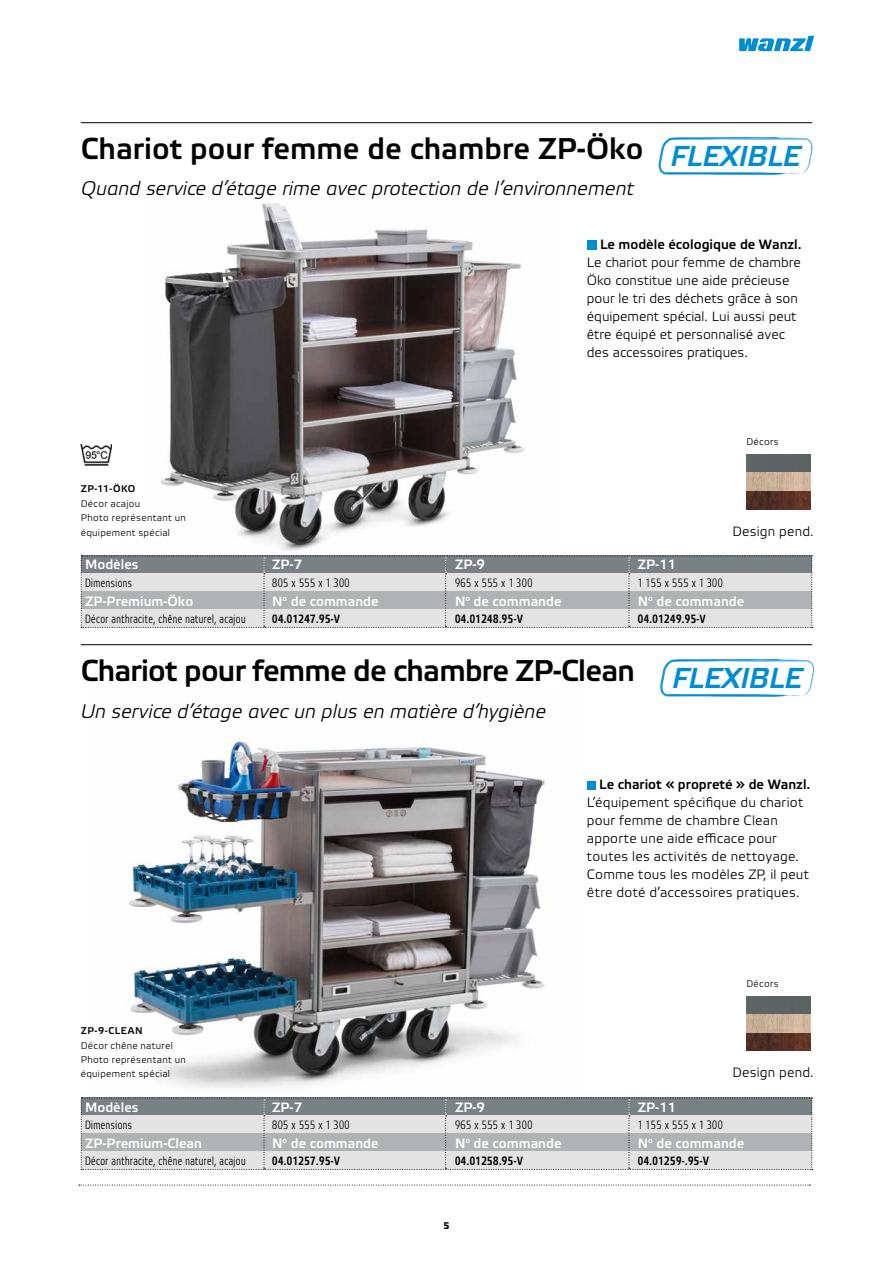
<style>
.page{position:relative;width:893px;height:1263px;background:#fff}
.page>*{position:absolute;margin:0;border:0;box-sizing:border-box;transform-origin:0 0}
.t1{font:500 30px "Wanzl Etelka";letter-spacing:-.025em;color:#000}
.t2{font:500 30px "Wanzl Etelka";color:#000}
.t3{font:italic 500 28.8px "Wanzl Etelka";letter-spacing:-.015em;color:#008dd1}
.t4{font:italic 300 19.5px "Wanzl Etelka";color:#000}
.t5{font:300 13.5px/18px "Wanzl Etelka";letter-spacing:.01em;color:#000}
.t6{font:500 13.5px "Wanzl Etelka";color:#fff}
.t7{font:500 13.5px "Wanzl Etelka";color:#000}
.t8{font:300 12px "Wanzl Etelka Narrow";letter-spacing:.04em;color:#000}
.t9{font:500 12px "Wanzl Etelka Narrow";letter-spacing:.04em;color:#000}
.t10{font:300 9.75px/14.4px "Wanzl Etelka";letter-spacing:.03em;color:#000}
.t11{font:500 9.75px "Wanzl Etelka";letter-spacing:.055em;color:#000}
.t12{font:700 9.75px "Wanzl Etelka Text";color:#000}
</style>
<div class="page">
<svg style="left:739px;top:36px;width:75px;height:15px"></svg>
<img style="left:128px;top:736px;width:417px;height:352px">
<img style="left:145px;top:203px;width:419px;height:353px">
<img style="left:746px;top:455px;width:64px;height:54px">
<img style="left:746px;top:997px;width:64px;height:54px">
<svg style="left:81px;top:1098px;width:732px;height:72px;background:#bbbebf"></svg>
<hr style="left:81px;top:122px;width:731px;height:1px;background:#000">
<hr style="left:81px;top:644px;width:731px;height:1px;background:#000">
<div style="left:587px;top:781px;width:8px;height:8px;background:#008dd1"></div>
<div style="left:587px;top:240px;width:9px;height:9px;background:#008dd1"></div>
<svg style="left:79px;top:1185px;width:731px;height:1px"></svg>
<svg style="left:81px;top:556px;width:732px;height:72px;background:#bbbebf"></svg>
<img style="left:81px;top:444px;width:31px;height:21px">
<svg style="left:660px;top:659px;width:154px;height:38px"></svg>
<svg style="left:658px;top:137px;width:155px;height:38px"></svg>
<h1 class="t2" style="left:81px;top:131px;width:564px">Chariot pour femme de chambre ZP-Öko</h1>
<h3 class="t4" style="left:81px;top:178px;width:555px">Quand service d’étage rime avec protection de l’environnement</h3>
<h2 class="t3" style="left:670px;top:139px;width:132px">FLEXIBLE</h2>
<p class="t7" style="left:600px;top:237px;width:203px">Le modèle écologique de Wanzl.</p>
<p class="t5" style="left:587px;top:254px;width:215px">Le chariot pour femme de chambre<br>Öko constitue une aide précieuse pour le tri des déchets grâce à son équipement spécial. Lui aussi peut être équipé et personnalisé avec des accessoires pratiques.</p>
<p class="t10" style="left:746px;top:435px;width:34px">Décors</p>
<p class="t11" style="left:81px;top:483px;width:56px">ZP-11-ÖKO</p>
<p class="t10" style="left:81px;top:497px;width:107px">Décor acajou<br>Photo représentant un équipement spécial</p>
<p class="t6" style="left:85px;top:557px;width:55px">Modèles</p>
<p class="t6" style="left:272px;top:557px;width:32px">ZP-7</p>
<p class="t6" style="left:455px;top:557px;width:32px">ZP-9</p>
<p class="t6" style="left:638px;top:557px;width:40px">ZP-11</p>
<p class="t8" style="left:85px;top:576px;width:48px">Dimensions</p>
<p class="t8" style="left:272px;top:576px;width:79px">805 x 555 x 1 300</p>
<p class="t8" style="left:455px;top:576px;width:79px">965 x 555 x 1 300</p>
<p class="t8" style="left:638px;top:576px;width:86px">1 155 x 555 x 1 300</p>
<p class="t6" style="left:272px;top:593px;width:108px">N<sup>o</sup> de commande</p>
<p class="t9" style="left:272px;top:612px;width:69px">04.01247.95-V</p>
<p class="t5" style="left:732px;top:522px;width:83px">Design pend.</p>
<p class="t6" style="left:85px;top:593px;width:110px">ZP-Premium-Öko</p>
<p class="t8" style="left:85px;top:612px;width:162px">Décor anthracite, chêne naturel, acajou</p>
<p class="t6" style="left:455px;top:593px;width:108px">N<sup>o</sup> de commande</p>
<p class="t9" style="left:455px;top:612px;width:69px">04.01248.95-V</p>
<p class="t6" style="left:638px;top:593px;width:108px">N<sup>o</sup> de commande</p>
<p class="t9" style="left:638px;top:612px;width:69px">04.01249.95-V</p>
<h1 class="t1" style="left:81px;top:653px;width:556px">Chariot pour femme de chambre ZP-Clean</h1>
<h3 class="t4" style="left:81px;top:701px;width:467px">Un service d’étage avec un plus en matière d’hygiène</h3>
<h2 class="t3" style="left:672px;top:661px;width:132px">FLEXIBLE</h2>
<p class="t7" style="left:599px;top:777px;width:213px">Le chariot « propreté » de Wanzl.</p>
<p class="t5" style="left:587px;top:794px;width:224px">L’équipement spécifique du chariot pour femme de chambre Clean apporte une aide efficace pour toutes les activités de nettoyage.<br>Comme tous les modèles ZP, il peut être doté d’accessoires pratiques.</p>
<p class="t11" style="left:81px;top:1025px;width:64px">ZP-9-CLEAN</p>
<p class="t10" style="left:81px;top:1038px;width:107px">Décor chêne naturel<br>Photo représentant un équipement spécial</p>
<p class="t10" style="left:746px;top:976px;width:34px">Décors</p>
<p class="t5" style="left:732px;top:1064px;width:83px">Design pend.</p>
<p class="t6" style="left:85px;top:1099px;width:55px">Modèles</p>
<p class="t6" style="left:272px;top:1099px;width:32px">ZP-7</p>
<p class="t6" style="left:455px;top:1099px;width:32px">ZP-9</p>
<p class="t6" style="left:638px;top:1099px;width:40px">ZP-11</p>
<p class="t8" style="left:85px;top:1118px;width:48px">Dimensions</p>
<p class="t8" style="left:272px;top:1118px;width:79px">805 x 555 x 1 300</p>
<p class="t8" style="left:455px;top:1118px;width:79px">965 x 555 x 1 300</p>
<p class="t8" style="left:638px;top:1118px;width:86px">1 155 x 555 x 1 300</p>
<p class="t6" style="left:272px;top:1135px;width:108px">N<sup>o</sup> de commande</p>
<p class="t9" style="left:272px;top:1154px;width:69px">04.01257.95-V</p>
<p class="t6" style="left:85px;top:1135px;width:119px">ZP-Premium-Clean</p>
<p class="t8" style="left:85px;top:1154px;width:162px">Décor anthracite, chêne naturel, acajou</p>
<p class="t6" style="left:455px;top:1135px;width:108px">N<sup>o</sup> de commande</p>
<p class="t9" style="left:455px;top:1154px;width:69px">04.01258.95-V</p>
<p class="t6" style="left:638px;top:1135px;width:108px">N<sup>o</sup> de commande</p>
<p class="t9" style="left:638px;top:1154px;width:72px">04.01259-.95-V</p>
<p class="t12" style="left:443px;top:1220px;width:8px">5</p>
</div>
